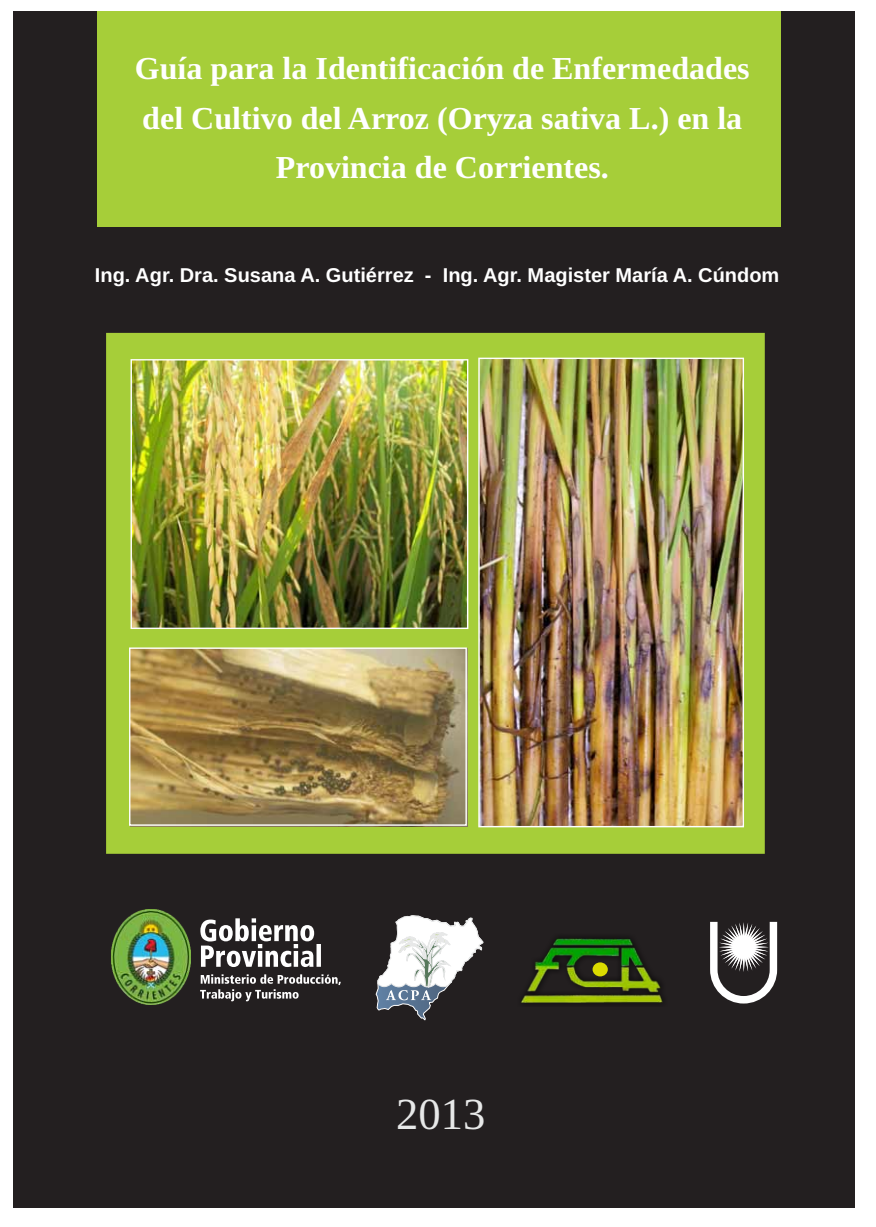
<style>
.page{position:relative;width:876px;height:1227px;background:#fff}
.page>*{position:absolute;margin:0;border:0;box-sizing:border-box;transform-origin:0 0}
.t1{font:44.4px "Liberation Serif";color:#e7e8e8}
.t2{font:700 32px/49.8px "Liberation Serif";color:#fff;text-align:center}
.t3{font:700 20px "Liberation Sans";color:#fff}
</style>
<div class="page">
<div style="left:13px;top:12px;width:841px;height:1195px;background:#231f20"></div>
<div style="left:97px;top:12px;width:683px;height:215px;background:#a6ce39"></div>
<svg style="left:375px;top:915px;width:109px;height:106px"></svg>
<svg style="left:710px;top:922px;width:66px;height:81px"></svg>
<img style="left:521px;top:937px;width:142px;height:65px">
<div style="left:592px;top:962px;width:15px;height:14px;background:#dbdb00;border-radius:50%"></div>
<svg style="left:200px;top:918px;width:121px;height:49px"></svg>
<img style="left:112px;top:909px;width:78px;height:95px">
<svg style="left:200px;top:974px;width:140px;height:27px"></svg>
<div style="left:106px;top:333px;width:658px;height:521px;background:#a6ce39"></div>
<img style="left:480px;top:360px;width:261px;height:465px">
<img style="left:132px;top:361px;width:334px;height:266px">
<div style="left:130px;top:359px;width:338px;height:270px;border:1px solid #fff"></div>
<div style="left:478px;top:358px;width:265px;height:469px;border:1px solid #fff"></div>
<img style="left:131px;top:648px;width:336px;height:178px">
<div style="left:129px;top:647px;width:337px;height:179px;border:1px solid #fff"></div>
<p class="t2" style="left:135px;top:46px;width:616px">Guía para la Identificación de Enfermedades del Cultivo del Arroz (Oryza sativa L.) en la<br>Provincia de Corrientes.</p>
<p class="t3" style="left:95px;top:268px;width:685px">Ing. Agr. Dra. Susana A. Gutiérrez - Ing. Agr. Magister María A. Cúndom</p>
<h1 class="t1" style="left:396px;top:1098px;width:90px">2013</h1>
</div>
